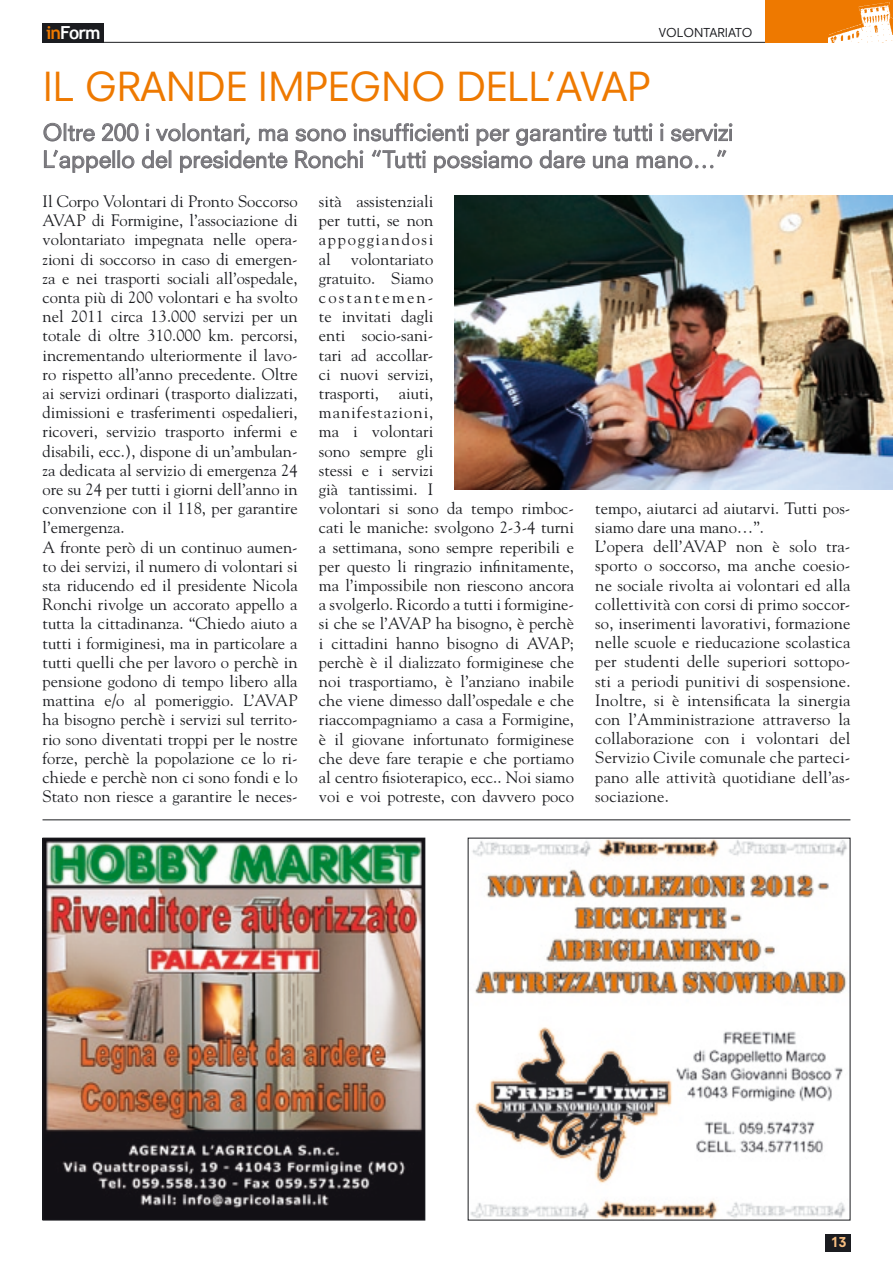
<style>
.page{position:relative;width:893px;height:1263px;background:#fff}
.page>*{position:absolute;margin:0;border:0;box-sizing:border-box;transform-origin:0 0}
.t1{font:39px "Neuzeit S";letter-spacing:-.01em;color:#ee7900}
.t2{font:22.5px/27px "Neuzeit S";color:#757479}
.t3{font:700 18px "Trebuchet MS";letter-spacing:-.05em;color:#fff}
.t4{font:16.5px/19.2px "Goudy";color:#1b1c20}
.t5{font:800 13.5px "Neuzeit S";color:#f7be81}
.t6{font:12px "Neuzeit S";color:#1b1c20}
.s1{color:#ee7900}
</style>
<div class="page">
<hr style="left:43px;top:42px;width:723px;height:1px;background:#1b1c20">
<hr style="left:43px;top:819px;width:807px;height:1px;background:#1b1c20">
<div style="left:43px;top:23px;width:61px;height:19px;background:#1b1c20"></div>
<div style="left:765px;top:0;width:128px;height:43px;background:#ee7900"></div>
<div style="left:825px;top:1234px;width:25px;height:17px;background:#1b1c20"></div>
<img style="left:828px;top:2px;width:65px;height:41px">
<img style="left:45px;top:840px;width:378px;height:378px">
<div style="left:43px;top:838px;width:382px;height:382px;border:1px solid #1b1c20"></div>
<svg style="left:43px;top:123px;width:245px;height:50px"></svg>
<svg style="left:295px;top:123px;width:437px;height:50px"></svg>
<img style="left:470px;top:840px;width:377px;height:378px">
<img style="left:455px;top:196px;width:438px;height:293px">
<p class="t3" style="left:46px;top:22px;width:56px"><span class="s1">in</span>Form</p>
<p class="t6" style="left:659px;top:26px;width:17px">VOLONT</p>
<p class="t6" style="left:709px;top:26px;width:36px">ARIATO</p>
<h1 class="t1" style="left:43px;top:63px;width:315px">IL GRANDE IMPEGNO</h1>
<h1 class="t1" style="left:456px;top:63px;width:197px">DELL’AVAP</h1>
<h2 class="t2" style="left:43px;top:119px;width:692px">Oltre 200 i volontari, ma sono insufficienti per garantire tutti i servizi<br>L’appello del presidente Ronchi “Tutti possiamo dare una mano…”</h2>
<p class="t4" style="left:43px;top:191px;width:257px">Il Corpo Volontari di Pronto Soccorso AVAP di Formigine, l’associazione di volontariato impegnata nelle opera&shy;zioni di soccorso in caso di emergen&shy;za e nei trasporti sociali all’ospedale, conta più di 200 volontari e ha svolto nel 2011 circa 13.000 servizi per un totale di oltre 310.000 km. percorsi, incrementando ulteriormente il lavo&shy;ro rispetto all’anno precedente. Oltre ai servizi ordinari (trasporto dializzati, dimissioni e trasferimenti ospedalieri, ricoveri, servizio trasporto infermi e disabili, ecc.), dispone di un’ambulan&shy;za dedicata al servizio di emergenza 24 ore su 24 per tutti i giorni dell’anno in convenzione con il 118, per garantire l’emergenza.<br>A fronte però di un continuo aumen&shy;to dei servizi, il numero di volontari si sta riducendo ed il presidente Nicola Ronchi rivolge un accorato appello a tutta la cittadinanza. “Chiedo aiuto a tutti i formiginesi, ma in particolare a tutti quelli che per lavoro o perchè in pensione godono di tempo libero alla mattina e/o al pomeriggio. L’AVAP ha bisogno perchè i servizi sul territo&shy;rio sono diventati troppi per le nostre forze, perchè la popolazione ce lo ri&shy;chiede e perchè non ci sono fondi e lo Stato non riesce a garantire le neces-</p>
<p class="t4" style="left:319px;top:191px;width:257px">sità assistenziali<br>per tutti, se non<br>appoggiandosi<br>al volontariato<br>gratuito. Siamo<br>costantemen-<br>te invitati dagli<br>enti socio-sani-<br>tari ad accollar-<br>ci nuovi servizi,<br>trasporti, aiuti,<br>manifestazioni,<br>ma i volontari<br>sono sempre gli<br>stessi e i servizi<br>già tantissimi. I<br>volontari si sono da tempo rimboc&shy;cati le maniche: svolgono 2-3-4 turni a settimana, sono sempre reperibili e per questo li ringrazio infinitamente, ma l’impossibile non riescono ancora a svolgerlo. Ricordo a tutti i formigine&shy;si che se l’AVAP ha bisogno, è perchè i cittadini hanno bisogno di AVAP; perchè è il dializzato formiginese che noi trasportiamo, è l’anziano inabile che viene dimesso dall’ospedale e che riaccompagniamo a casa a Formigine, è il giovane infortunato formiginese che deve fare terapie e che portiamo al centro fisioterapico, ecc.. Noi siamo voi e voi potreste, con davvero poco</p>
<p class="t4" style="left:595px;top:498px;width:257px">tempo, aiutarci ad aiutarvi. Tutti pos&shy;siamo dare una mano…”.<br>L’opera dell’AVAP non è solo tra&shy;sporto o soccorso, ma anche coesio&shy;ne sociale rivolta ai volontari ed alla collettività con corsi di primo soccor&shy;so, inserimenti lavorativi, formazione nelle scuole e rieducazione scolastica per studenti delle superiori sottopo&shy;sti a periodi punitivi di sospensione.<br>Inoltre, si è intensificata la sinergia con l’Amministrazione attraverso la collaborazione con i volontari del Servizio Civile comunale che parteci&shy;pano alle attività quotidiane dell’as&shy;sociazione.</p>
<p class="t5" style="left:831px;top:1234px;width:16px">13</p>
</div>
